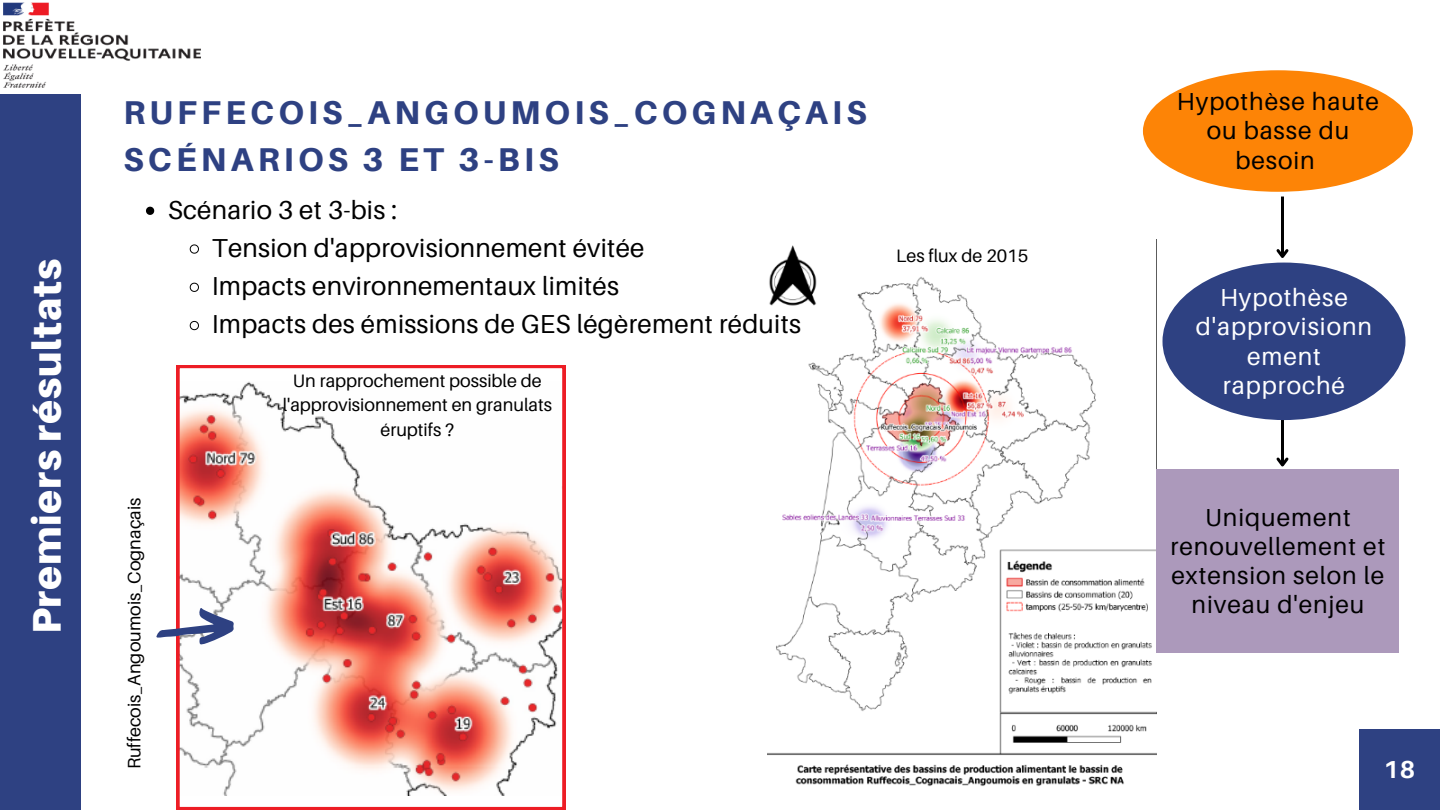
<style>
.page{position:relative;width:1440px;height:810px;background:#2e4182}
.page>*{position:absolute;margin:0;border:0;box-sizing:border-box;transform-origin:0 0}
.t1{font:900 40px "Aileron";letter-spacing:.02em;color:#fff}
.t2{font:800 33px/46.5px "Aileron";letter-spacing:.125em;color:#2e4182}
.t3{font:26px/38.2px "Aileron";letter-spacing:.01em;color:#000}
.t4{font:24.6px/29.2px "Aileron";letter-spacing:.035em;color:#000;text-align:center}
.t5{font:24.6px/29.2px "Aileron";letter-spacing:.035em;color:#fff;text-align:center}
.t6{font:700 24.6px "Aileron";color:#fff}
.t7{font:18px/24.8px "Aileron";color:#000;text-align:center}
</style>
<div class="page">
<div style="left:81px;top:0;width:1359px;height:810px;background:#fff"></div>
<img style="left:1px;top:1px;width:200px;height:92px">
<div style="left:1359px;top:729px;width:81px;height:81px;background:#2e4182"></div>
<img style="left:768px;top:245px;width:388px;height:541px">
<svg style="left:146px;top:207px;width:8px;height:8px"></svg>
<svg style="left:189px;top:244px;width:10px;height:10px"></svg>
<svg style="left:189px;top:282px;width:10px;height:10px"></svg>
<svg style="left:189px;top:321px;width:10px;height:10px"></svg>
<div style="left:1143px;top:70px;width:270px;height:122px;background:#fd8406;border-radius:50%"></div>
<hr style="left:1281px;top:197px;width:3px;height:60px;background:#000">
<svg style="left:1276px;top:249px;width:13px;height:9px"></svg>
<hr style="left:1281px;top:405px;width:3px;height:60px;background:#000">
<svg style="left:1276px;top:457px;width:13px;height:10px"></svg>
<div style="left:1157px;top:469px;width:242px;height:184px;background:#ac99bb"></div>
<div style="left:1163px;top:263px;width:242px;height:157px;background:#2e4182;border-radius:50%"></div>
<svg style="left:177px;top:365px;width:388px;height:445px"></svg>
<svg style="left:156px;top:602px;width:81px;height:51px"></svg>
<h1 class="t1" style="left:22px;top:634px;width:377px;rotate:-90deg">Premiers résultats</h1>
<p class="t2" style="left:123px;top:89px;width:745px">RUFFECOIS_ANGOUMOIS_COGNAÇAIS<br>SCÉNARIOS 3 ET 3-BIS</p>
<p class="t3" style="left:212px;top:190px;width:591px;text-indent:-44px">Scénario 3 et 3-bis :<br>Tension d'approvisionnement évitée<br>Impacts environnementaux limités<br>Impacts des émissions de GES légèrement réduits</p>
<p class="t7" style="left:121px;top:769px;width:273px;rotate:-90deg">Ruffecois_Angoumois_Cognaçais</p>
<p class="t7" style="left:283px;top:368px;width:271px">Un rapprochement possible de l'approvisionnement en granulats éruptifs ?</p>
<p class="t7" style="left:896px;top:242px;width:133px">Les flux de 2015</p>
<p class="t4" style="left:1177px;top:86px;width:204px">Hypothèse haute ou basse du besoin</p>
<p class="t5" style="left:1196px;top:282px;width:178px">Hypothèse d'approvisionn ement rapproché</p>
<p class="t4" style="left:1171px;top:502px;width:216px">Uniquement renouvellement et extension selon le niveau d'enjeu</p>
<p class="t6" style="left:1384px;top:754px;width:33px">18</p>
</div>
